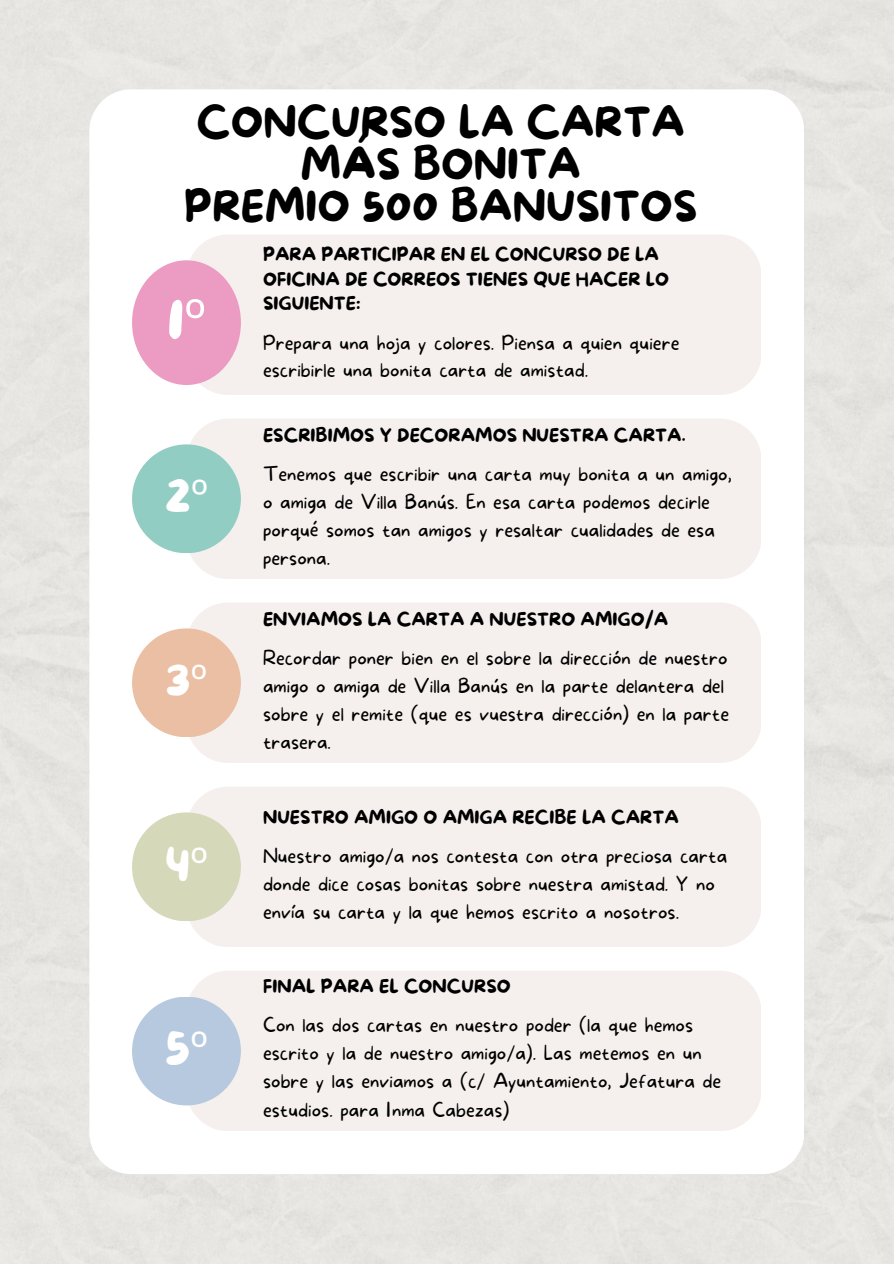
<style>
.page{position:relative;width:894px;height:1264px;background:#fff}
.page>*{position:absolute;margin:0;border:0;box-sizing:border-box;transform-origin:0 0}
.t1{font:57px "More Sugar";color:#fff}
.t2{font:46.5px "More Sugar";color:#fff}
.t3{font:45px "More Sugar";color:#fff}
.t4{font:43.5px "More Sugar";color:#fff}
.t5{font:42.15px "More Sugar";color:#000}
.t6{font:100 19.35px/27.9px "More Sugar";color:#000}
.t7{font:18px/24.8px "More Sugar";color:#000}
.s1{font-family:"Noto Sans"}
</style>
<div class="page">
<div style="left:186px;top:418px;width:575px;height:161px;background:#f5f0ed"></div>
<div style="left:186px;top:234px;width:575px;height:161px;background:#f5f0ed"></div>
<div style="left:186px;top:602px;width:575px;height:161px;background:#f5f0ed"></div>
<div style="left:186px;top:786px;width:575px;height:161px;background:#f5f0ed"></div>
<div style="left:186px;top:970px;width:575px;height:161px;background:#f5f0ed"></div>
<div style="left:132px;top:444px;width:109px;height:109px;background:#92cdc3;border-radius:50%"></div>
<div style="left:132px;top:260px;width:109px;height:125px;background:#ec9bc2;border-radius:50%"></div>
<div style="left:132px;top:628px;width:109px;height:109px;background:#ebbfa4;border-radius:50%"></div>
<div style="left:132px;top:812px;width:109px;height:109px;background:#d5d8b9;border-radius:50%"></div>
<div style="left:132px;top:996px;width:109px;height:109px;background:#b6c9de;border-radius:50%"></div>
<p class="t5" style="left:196px;top:99px;width:490px">CONCURSO LA CARTA</p>
<p class="t5" style="left:300px;top:141px;width:282px">MÁS BONITA</p>
<p class="t5" style="left:184px;top:183px;width:514px">PREMIO 500 BANUSITOS</p>
<p class="t1" style="left:167px;top:288px;width:40px">1<span class="s1">º</span></p>
<p class="t3" style="left:165px;top:470px;width:44px">2<span class="s1">º</span></p>
<p class="t4" style="left:166px;top:656px;width:43px">3<span class="s1">º</span></p>
<p class="t2" style="left:165px;top:838px;width:44px">4<span class="s1">º</span></p>
<p class="t2" style="left:165px;top:1022px;width:45px">5<span class="s1">º</span></p>
<p class="t7" style="left:263px;top:242px;width:407px">PARA PARTICIPAR EN EL CONCURSO DE LA<br>OFICINA DE CORREOS TIENES QUE HACER LO<br>SIGUIENTE:</p>
<p class="t6" style="left:263px;top:329px;width:418px">Prepara una hoja y colores. Piensa a quien quiere escribirle una bonita carta de amistad.</p>
<p class="t7" style="left:263px;top:423px;width:424px">ESCRIBIMOS Y DECORAMOS NUESTRA CARTA.</p>
<p class="t6" style="left:263px;top:461px;width:470px">Tenemos que escribir una carta muy bonita a un amigo, o amiga de Villa Banús. En esa carta podemos decirle porqué somos tan amigos y resaltar cualidades de esa persona.</p>
<p class="t7" style="left:263px;top:607px;width:407px">ENVIAMOS LA CARTA A NUESTRO AMIGO/A</p>
<p class="t6" style="left:263px;top:645px;width:467px">Recordar poner bien en el sobre la dirección de nuestro amigo o amiga de Villa Banús en la parte delantera del sobre y el remite (que es vuestra dirección) en la parte trasera.</p>
<p class="t7" style="left:263px;top:805px;width:417px">NUESTRO AMIGO O AMIGA RECIBE LA CARTA</p>
<p class="t6" style="left:263px;top:843px;width:465px">Nuestro amigo/a nos contesta con otra preciosa carta donde dice cosas bonitas sobre nuestra amistad. Y no envía su carta y la que hemos escrito a nosotros.</p>
<p class="t7" style="left:263px;top:975px;width:249px">FINAL PARA EL CONCURSO</p>
<p class="t6" style="left:263px;top:1011px;width:459px">Con las dos cartas en nuestro poder (la que hemos escrito y la de nuestro amigo/a). Las metemos en un sobre y las enviamos a (c/ Ayuntamiento, Jefatura de estudios. para Inma Cabezas)</p>
</div>
